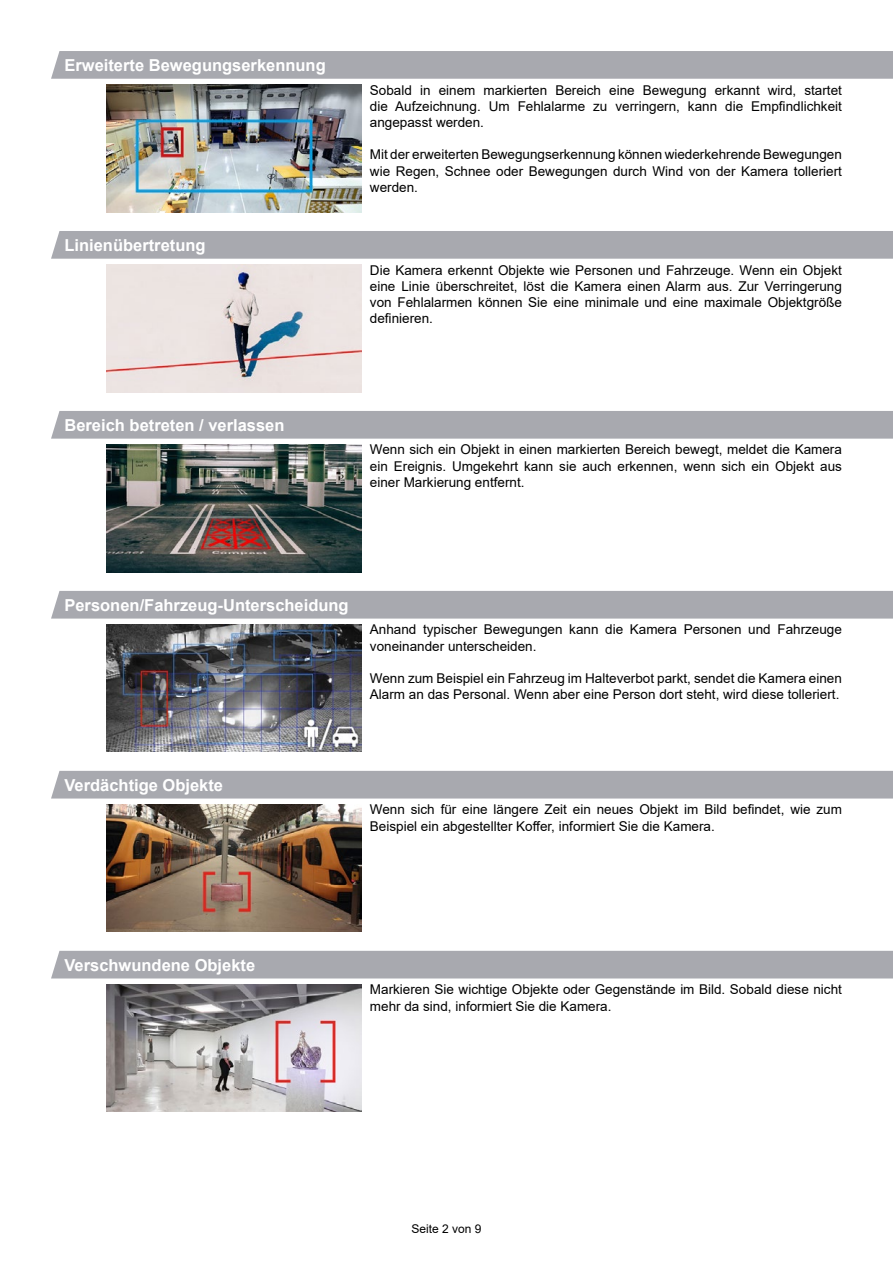
<style>
.page{position:relative;width:893px;height:1263px;background:#fff}
.page>*{position:absolute;margin:0;border:0;box-sizing:border-box;transform-origin:0 0}
.t1{font:700 16.5px "Arial";color:#fff}
.t2{font:13.5px/16.2px "Arial";color:#000;text-align:justify}
.t3{font:12px "Arial";color:#000}
</style>
<div class="page">
<div style="left:51px;top:51px;width:842px;height:28px;background:#a8a9af"></div>
<img style="left:106px;top:85px;width:255px;height:127px">
<div style="left:51px;top:231px;width:842px;height:28px;background:#a8a9af"></div>
<img style="left:106px;top:265px;width:255px;height:127px">
<div style="left:51px;top:411px;width:842px;height:28px;background:#a8a9af"></div>
<img style="left:106px;top:445px;width:255px;height:127px">
<div style="left:51px;top:591px;width:842px;height:28px;background:#a8a9af"></div>
<img style="left:106px;top:625px;width:255px;height:127px">
<div style="left:51px;top:771px;width:842px;height:27px;background:#a8a9af"></div>
<img style="left:106px;top:804px;width:255px;height:128px">
<div style="left:51px;top:951px;width:842px;height:27px;background:#a8a9af"></div>
<img style="left:106px;top:984px;width:255px;height:128px">
<p class="t1" style="left:64px;top:54px;width:263px">Erweiterte Bewegungserkennung</p>
<p class="t1" style="left:64px;top:234px;width:143px">Linienübertretung</p>
<p class="t1" style="left:64px;top:414px;width:222px">Bereich betreten / verlassen</p>
<p class="t2" style="left:370px;top:82px;width:473px">Sobald in einem markierten Bereich eine Bewegung erkannt wird, startet die Aufzeichnung. Um Fehlalarme zu verringern, kann die Empfindlichkeit angepasst werden.</p>
<p class="t2" style="left:370px;top:146px;width:473px">Mit der erweiterten Bewegungserkennung können wiederkehrende Bewegungen wie Regen, Schnee oder Bewegungen durch Wind von der Kamera tolleriert werden.</p>
<p class="t2" style="left:370px;top:262px;width:473px">Die Kamera erkennt Objekte wie Personen und Fahrzeuge. Wenn ein Objekt eine Linie überschreitet, löst die Kamera einen Alarm aus. Zur Verringerung von Fehlalarmen können Sie eine minimale und eine maximale Objektgröße definieren.</p>
<p class="t2" style="left:370px;top:441px;width:473px">Wenn sich ein Objekt in einen markierten Bereich bewegt, meldet die Kamera ein Ereignis. Umgekehrt kann sie auch erkennen, wenn sich ein Objekt aus einer Markierung entfernt.</p>
<p class="t1" style="left:64px;top:594px;width:286px">Personen/Fahrzeug-Unterscheidung</p>
<p class="t2" style="left:370px;top:621px;width:473px">Anhand typischer Bewegungen kann die Kamera Personen und Fahrzeuge voneinander unterscheiden.</p>
<p class="t2" style="left:370px;top:670px;width:473px">Wenn zum Beispiel ein Fahrzeug im Halteverbot parkt, sendet die Kamera einen<br>Alarm an das Personal. Wenn aber eine Person dort steht, wird diese tolleriert.</p>
<p class="t1" style="left:64px;top:774px;width:160px">Verdächtige Objekte</p>
<p class="t2" style="left:370px;top:801px;width:473px">Wenn sich für eine längere Zeit ein neues Objekt im Bild befindet, wie zum<br>Beispiel ein abgestellter Koffer, informiert Sie die Kamera.</p>
<p class="t1" style="left:64px;top:954px;width:192px">Verschwundene Objekte</p>
<p class="t2" style="left:370px;top:981px;width:473px">Markieren Sie wichtige Objekte oder Gegenstände im Bild. Sobald diese nicht mehr da sind, informiert Sie die Kamera.</p>
<p class="t3" style="left:411px;top:1220px;width:72px">Seite 2 von 9</p>
</div>
